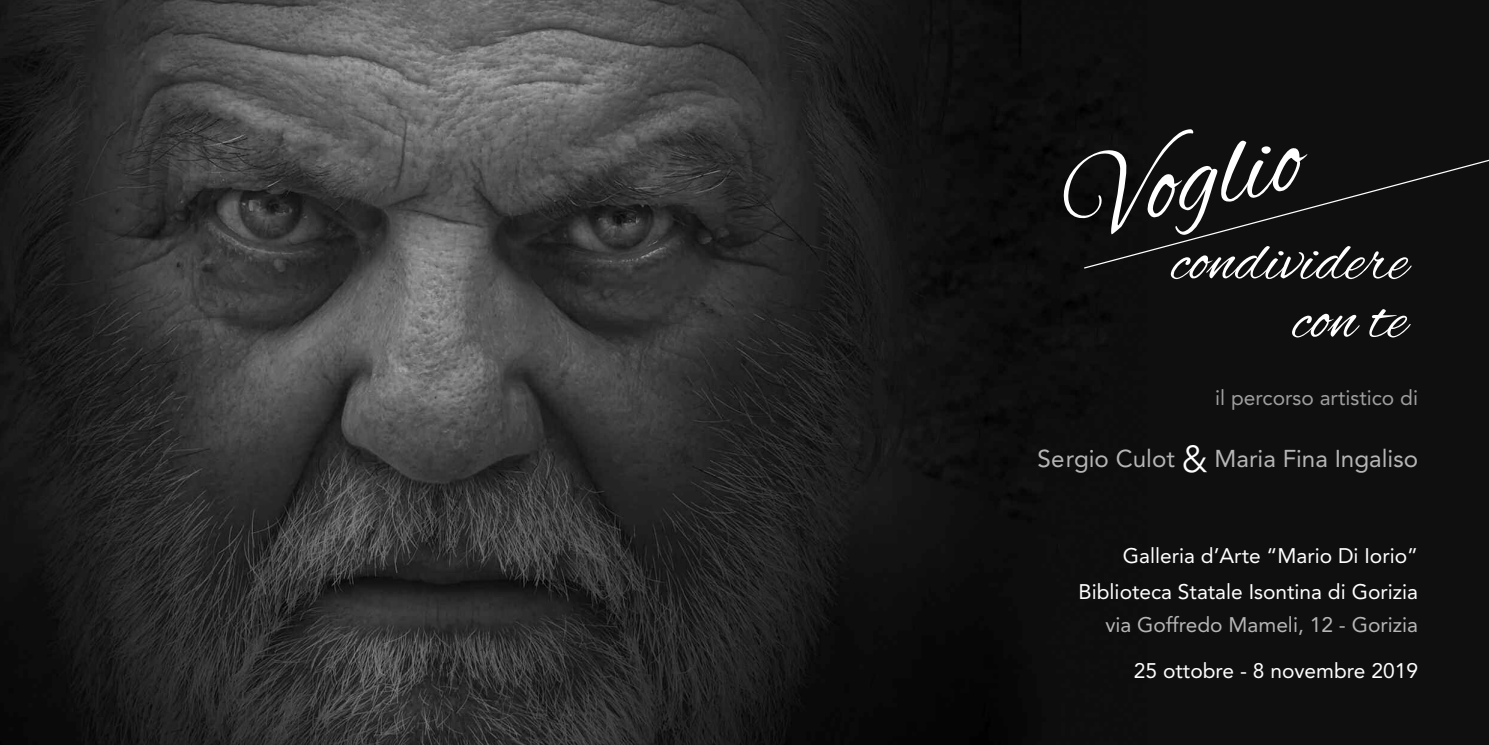
<style>
.page{position:relative;width:1489px;height:745px;background:#fff}
.page>*{position:absolute;margin:0;border:0;box-sizing:border-box;transform-origin:0 0}
.t1{font:114.25px "Kavya Confident";color:#fff}
.t2{font:66.25px/58.2px "Kavya Confident";color:#fff;text-align:right}
.t3{font:24.25px "Avenir";color:rgb(255 255 255/.7)}
.t4{font:21px/35.8px "Avenir";color:#fff;text-align:right}
.t5{font:21px "Avenir";color:rgb(255 255 255/.7)}
.t6{font:21px "Avenir";color:rgb(255 255 255/.6)}
.s1{font-weight:300;font-size:37.25px;color:#fff}
</style>
<div class="page">
<img style="left:0;top:0;width:1488px;height:744px">
<div style="left:1082px;top:153px;width:406px;height:116px;background:#0f0f0f"></div>
<h1 class="t1" style="left:1050px;top:128px;width:240px;rotate:-12deg">Voglio</h1>
<h2 class="t2" style="left:1171px;top:231px;width:238px">condividere con te</h2>
<p class="t6" style="left:1215px;top:380px;width:204px">il percorso artistico di</p>
<p class="t3" style="left:1037px;top:438px;width:382px">Sergio Culot <span class="s1">&amp;</span> Maria Fina Ingaliso</p>
<p class="t4" style="left:1078px;top:536px;width:341px">Galleria d’Arte “Mario Di Iorio”<br>Biblioteca Statale Isontina di Gorizia</p>
<p class="t5" style="left:1105px;top:607px;width:314px">via Goffredo Mameli, 12 - Gorizia</p>
<p class="t4" style="left:1133px;top:651px;width:285px">25 ottobre - 8 novembre 2019</p>
</div>
